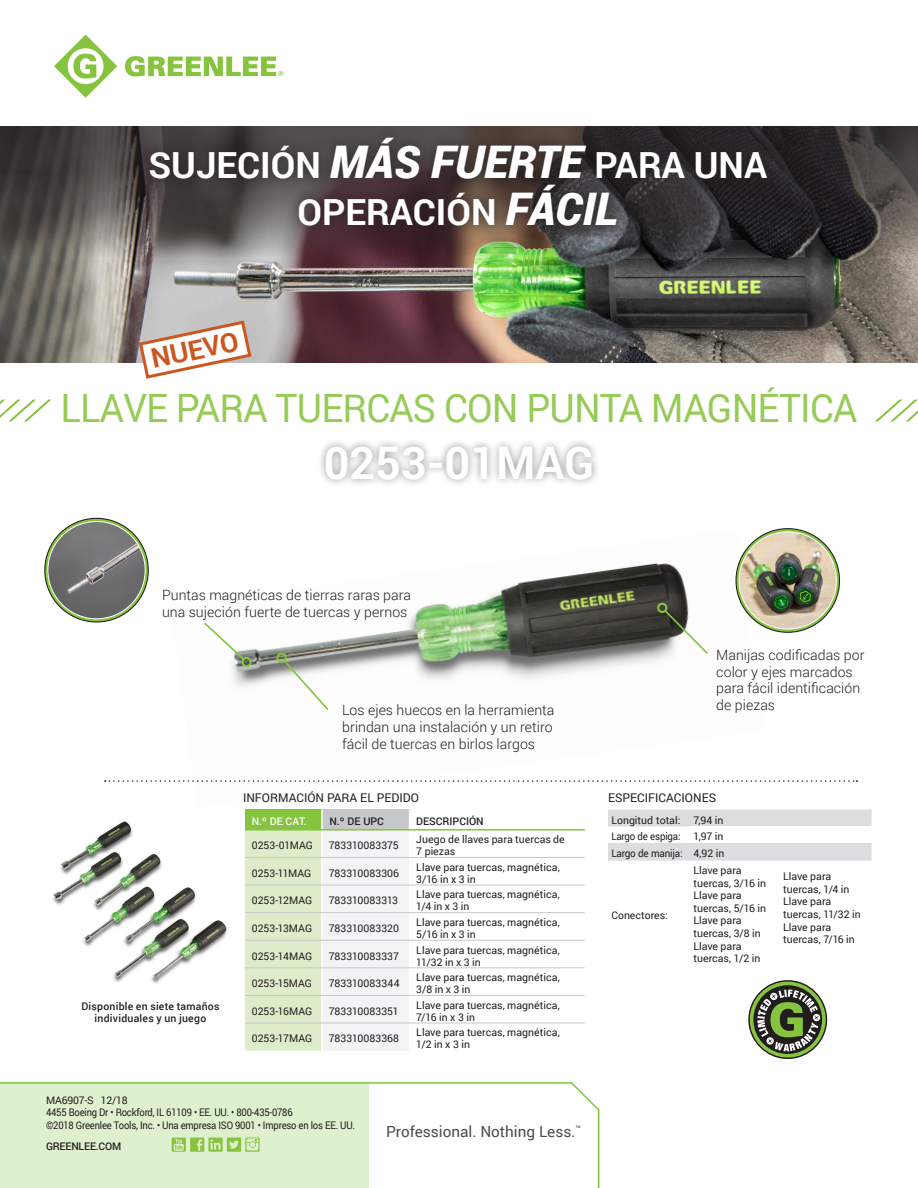
<style>
.page{position:relative;width:918px;height:1188px;background:#fff}
.page>*{position:absolute;margin:0;border:0;box-sizing:border-box;transform-origin:0 0}
.t1{font:700 45px "Roboto";color:#fff}
.t2{font:39px "Roboto";letter-spacing:-.02em;color:#97cb58;scale:.96 1}
.t3{font:700 36px/46.5px "Roboto";color:#fff;text-align:center}
.t4{font:700 27px "Roboto";color:#cc5620}
.t5{font:15.3px "Roboto";color:#4b4c4d}
.Header_for_Callouts{font:300 14.1px/17px "Roboto";color:#231f20}
.t6{font:12px "Roboto";color:#231f20}
.Ordering_Chart_-_tex{font:10.5px/12px "Roboto";letter-spacing:-.005em;color:#231f20}
.Ordering_Chart_-_tex-2{font:10.5px "Roboto";letter-spacing:-.005em;color:#231f20;scale:.9 1}
.Header_for_Callouts-2{font:500 10.5px/12.6px "Roboto";letter-spacing:.02em;color:#231f20;text-align:center}
.Ordering_Chart_-_O_D{font:10.5px "Roboto";letter-spacing:-.015em;color:#231f20}
.Ordering_Chart_-_O_D-2{font:10.5px "Roboto";letter-spacing:-.015em;color:#231f20;scale:.92 1}
.Ordering_Chart_-_O_D-3{font:10.5px "Roboto";letter-spacing:-.015em;color:#231f20;scale:.94 1}
.Header_for_Callouts-3{font:500 10.5px "Roboto";letter-spacing:-.02em;color:#231f20}
.Ordering_Chart_-_O_D-4{font:500 10.5px "Roboto";color:#231f20}
.Ordering_Chart_-_CAT{font:500 10.5px "Roboto";color:#fff}
.Ordering_Chart_-_CAT-2{font:500 10.5px "Roboto";color:#231f20}
.s1{font-weight:900;font-style:italic;font-size:45px}
</style>
<div class="page">
<img style="left:231px;top:534px;width:532px;height:153px">
<svg style="left:54px;top:35px;width:63px;height:63px"></svg>
<svg style="left:125px;top:56px;width:158px;height:21px"></svg>
<img style="left:0;top:257px;width:918px;height:106px">
<svg style="left:276px;top:652px;width:54px;height:58px"></svg>
<svg style="left:655px;top:601px;width:55px;height:55px"></svg>
<svg style="left:204px;top:621px;width:42px;height:41px"></svg>
<div style="left:241px;top:657px;width:11px;height:10px;border:2px solid #86c43f;border-radius:50%"></div>
<img style="left:53px;top:821px;width:174px;height:163px">
<svg style="left:137px;top:319px;width:116px;height:60px"></svg>
<svg style="left:0;top:1082px;width:600px;height:106px"></svg>
<svg style="left:172px;top:1138px;width:88px;height:14px"></svg>
<svg style="left:875px;top:400px;width:43px;height:21px"></svg>
<svg style="left:0;top:400px;width:51px;height:21px"></svg>
<svg style="left:736px;top:529px;width:103px;height:103px"></svg>
<img style="left:739px;top:532px;width:97px;height:97px;border-radius:49px">
<svg style="left:45px;top:518px;width:103px;height:104px"></svg>
<img style="left:48px;top:522px;width:97px;height:97px;border-radius:49px">
<svg style="left:608px;top:810px;width:264px;height:51px;background:#e1e2e3"></svg>
<div style="left:690px;top:827px;width:182px;height:16px;background:#fff"></div>
<svg style="left:245px;top:810px;width:165px;height:241px"></svg>
<hr style="left:245px;top:829px;width:77px;height:2px;background:#86c43f">
<hr style="left:322px;top:829px;width:88px;height:2px;background:#86c43f">
<hr style="left:410px;top:829px;width:175px;height:2px;background:#86c43f">
<hr style="left:245px;top:857px;width:77px;height:1px;background:#c7c8ca">
<hr style="left:322px;top:857px;width:88px;height:1px;background:#c7c8ca">
<hr style="left:410px;top:857px;width:175px;height:1px;background:#c7c8ca">
<hr style="left:245px;top:885px;width:77px;height:1px;background:#c7c8ca">
<hr style="left:322px;top:885px;width:88px;height:1px;background:#c7c8ca">
<hr style="left:410px;top:885px;width:175px;height:1px;background:#c7c8ca">
<hr style="left:245px;top:912px;width:77px;height:1px;background:#c7c8ca">
<hr style="left:322px;top:912px;width:88px;height:1px;background:#c7c8ca">
<hr style="left:410px;top:912px;width:175px;height:1px;background:#c7c8ca">
<hr style="left:245px;top:940px;width:77px;height:1px;background:#c7c8ca">
<hr style="left:322px;top:940px;width:88px;height:1px;background:#c7c8ca">
<hr style="left:410px;top:940px;width:175px;height:1px;background:#c7c8ca">
<hr style="left:245px;top:967px;width:77px;height:1px;background:#c7c8ca">
<hr style="left:322px;top:967px;width:88px;height:1px;background:#c7c8ca">
<hr style="left:410px;top:967px;width:175px;height:1px;background:#c7c8ca">
<hr style="left:245px;top:995px;width:77px;height:1px;background:#c7c8ca">
<hr style="left:322px;top:995px;width:88px;height:1px;background:#c7c8ca">
<hr style="left:410px;top:995px;width:175px;height:1px;background:#c7c8ca">
<hr style="left:245px;top:1023px;width:77px;height:1px;background:#c7c8ca">
<hr style="left:322px;top:1023px;width:88px;height:1px;background:#c7c8ca">
<hr style="left:410px;top:1023px;width:175px;height:1px;background:#c7c8ca">
<svg style="left:105px;top:780px;width:752px;height:2px"></svg>
<div style="left:317px;top:438px;width:283px;height:50px;background:#231f20;opacity:.65"></div>
<svg style="left:0;top:126px;width:918px;height:131px;background:#4c4744"></svg>
<div style="left:138px;top:126px;width:641px;height:112px;background:#231f20;opacity:.8"></div>
<svg style="left:748px;top:980px;width:79px;height:79px"></svg>
<svg style="left:750px;top:982px;width:76px;height:76px"></svg>
<svg style="left:753px;top:985px;width:69px;height:69px"></svg>
<svg style="left:757px;top:990px;width:64px;height:61px;background:#677453"></svg>
<p class="t3" style="left:148px;top:141px;width:620px">SUJECIÓN <span class="s1">MÁS FUERTE</span> PARA UNA<br>OPERACIÓN <span class="s1">FÁCIL</span></p>
<p class="t4" style="left:148px;top:340px;width:90px;rotate:-12deg">NUEVO</p>
<p class="t2" style="left:61px;top:381px;width:831px">LLAVE PARA TUERCAS CON PUNTA MAGNÉTICA</p>
<h1 class="t1" style="left:324px;top:431px;width:272px">0253-01MAG</h1>
<p class="Header_for_Callouts" style="left:162px;top:586px;width:251px">Puntas magnéticas de tierras raras para una sujeción fuerte de tuercas y pernos</p>
<p class="Header_for_Callouts" style="left:342px;top:701px;width:214px">Los ejes huecos en la herramienta brindan una instalación y un retiro fácil de tuercas en birlos largos</p>
<p class="Header_for_Callouts-2" style="left:81px;top:999px;width:140px">Disponible en siete tamaños individuales y un juego</p>
<p class="t6" style="left:243px;top:790px;width:177px">INFORMACIÓN PARA EL PEDIDO</p>
<p class="Ordering_Chart_-_CAT" style="left:252px;top:814px;width:57px">N.º DE CAT.</p>
<p class="Ordering_Chart_-_CAT-2" style="left:329px;top:814px;width:56px">N.º DE UPC</p>
<p class="Ordering_Chart_-_O_D-4" style="left:416px;top:814px;width:69px">DESCRIPCIÓN</p>
<p class="Ordering_Chart_-_tex" style="left:252px;top:839px;width:63px">0253-01MAG</p>
<p class="Ordering_Chart_-_tex" style="left:329px;top:839px;width:72px">783310083375</p>
<p class="Ordering_Chart_-_tex" style="left:416px;top:833px;width:150px">Juego de llaves para tuercas de<br>7 piezas</p>
<p class="Ordering_Chart_-_tex" style="left:252px;top:867px;width:61px">0253-11MAG</p>
<p class="Ordering_Chart_-_tex" style="left:329px;top:867px;width:72px">783310083306</p>
<p class="Ordering_Chart_-_tex" style="left:416px;top:861px;width:145px">Llave para tuercas, magnética,<br>3/16 in x 3 in</p>
<p class="Ordering_Chart_-_tex" style="left:252px;top:894px;width:62px">0253-12MAG</p>
<p class="Ordering_Chart_-_tex" style="left:329px;top:894px;width:71px">783310083313</p>
<p class="Ordering_Chart_-_tex" style="left:416px;top:888px;width:145px">Llave para tuercas, magnética,<br>1/4 in x 3 in</p>
<p class="Ordering_Chart_-_tex" style="left:252px;top:922px;width:62px">0253-13MAG</p>
<p class="Ordering_Chart_-_tex" style="left:329px;top:922px;width:72px">783310083320</p>
<p class="Ordering_Chart_-_tex" style="left:416px;top:916px;width:145px">Llave para tuercas, magnética,<br>5/16 in x 3 in</p>
<p class="Ordering_Chart_-_tex" style="left:252px;top:949px;width:62px">0253-14MAG</p>
<p class="Ordering_Chart_-_tex" style="left:329px;top:949px;width:72px">783310083337</p>
<p class="Ordering_Chart_-_tex" style="left:416px;top:943px;width:145px">Llave para tuercas, magnética,<br>11/32 in x 3 in</p>
<p class="Ordering_Chart_-_tex" style="left:252px;top:977px;width:62px">0253-15MAG</p>
<p class="Ordering_Chart_-_tex" style="left:329px;top:977px;width:72px">783310083344</p>
<p class="Ordering_Chart_-_tex" style="left:416px;top:971px;width:145px">Llave para tuercas, magnética,<br>3/8 in x 3 in</p>
<p class="Ordering_Chart_-_tex" style="left:252px;top:1005px;width:62px">0253-16MAG</p>
<p class="Ordering_Chart_-_tex" style="left:329px;top:1005px;width:72px">783310083351</p>
<p class="Ordering_Chart_-_tex" style="left:416px;top:999px;width:145px">Llave para tuercas, magnética,<br>7/16 in x 3 in</p>
<p class="Ordering_Chart_-_tex" style="left:252px;top:1032px;width:62px">0253-17MAG</p>
<p class="Ordering_Chart_-_tex" style="left:329px;top:1032px;width:72px">783310083368</p>
<p class="Ordering_Chart_-_tex" style="left:416px;top:1026px;width:145px">Llave para tuercas, magnética,<br>1/2 in x 3 in</p>
<p class="Ordering_Chart_-_tex" style="left:46px;top:1094px;width:83px">MA6907-S 12/18</p>
<p class="Ordering_Chart_-_tex-2" style="left:46px;top:1105px;width:276px">4455 Boeing Dr • Rockford, IL 61109 • EE. UU. • 800-435-0786</p>
<p class="Ordering_Chart_-_tex-2" style="left:46px;top:1118px;width:345px">©2018 Greenlee Tools, Inc. • Una empresa ISO 9001 • Impreso en los EE. UU.</p>
<p class="Header_for_Callouts-3" style="left:46px;top:1139px;width:77px">GREENLEE.COM</p>
<p class="t5" style="left:386px;top:1121px;width:196px">Professional. Nothing Less.<sup>™</sup></p>
<p class="Header_for_Callouts" style="left:716px;top:646px;width:150px">Manijas codificadas por color y ejes marcados para fácil identificación de piezas</p>
<p class="t6" style="left:608px;top:790px;width:110px">ESPECIFICACIONES</p>
<p class="Ordering_Chart_-_O_D" style="left:611px;top:813px;width:70px">Longitud total:</p>
<p class="Ordering_Chart_-_tex" style="left:694px;top:814px;width:32px">7,94 in</p>
<p class="Ordering_Chart_-_O_D-2" style="left:611px;top:829px;width:77px">Largo de espiga:</p>
<p class="Ordering_Chart_-_tex" style="left:694px;top:830px;width:32px">1,97 in</p>
<p class="Ordering_Chart_-_O_D-3" style="left:611px;top:846px;width:77px">Largo de manija:</p>
<p class="Ordering_Chart_-_tex" style="left:694px;top:847px;width:32px">4,92 in</p>
<p class="Ordering_Chart_-_O_D" style="left:611px;top:908px;width:58px">Conectores:</p>
<p class="Ordering_Chart_-_tex" style="left:694px;top:863px;width:74px;line-height:12.6px">Llave para tuercas, 3/16 in</p>
<p class="Ordering_Chart_-_tex" style="left:694px;top:889px;width:74px;line-height:12.6px">Llave para tuercas, 5/16 in</p>
<p class="Ordering_Chart_-_tex" style="left:694px;top:914px;width:69px;line-height:12.6px">Llave para tuercas, 3/8 in</p>
<p class="Ordering_Chart_-_tex" style="left:694px;top:939px;width:68px;line-height:12.6px">Llave para tuercas, 1/2 in</p>
<p class="Ordering_Chart_-_tex" style="left:783px;top:870px;width:68px;line-height:12.6px">Llave para tuercas, 1/4 in</p>
<p class="Ordering_Chart_-_tex" style="left:783px;top:895px;width:79px;line-height:12.6px">Llave para tuercas, 11/32 in</p>
<p class="Ordering_Chart_-_tex" style="left:783px;top:920px;width:73px;line-height:12.6px">Llave para tuercas, 7/16 in</p>
</div>
